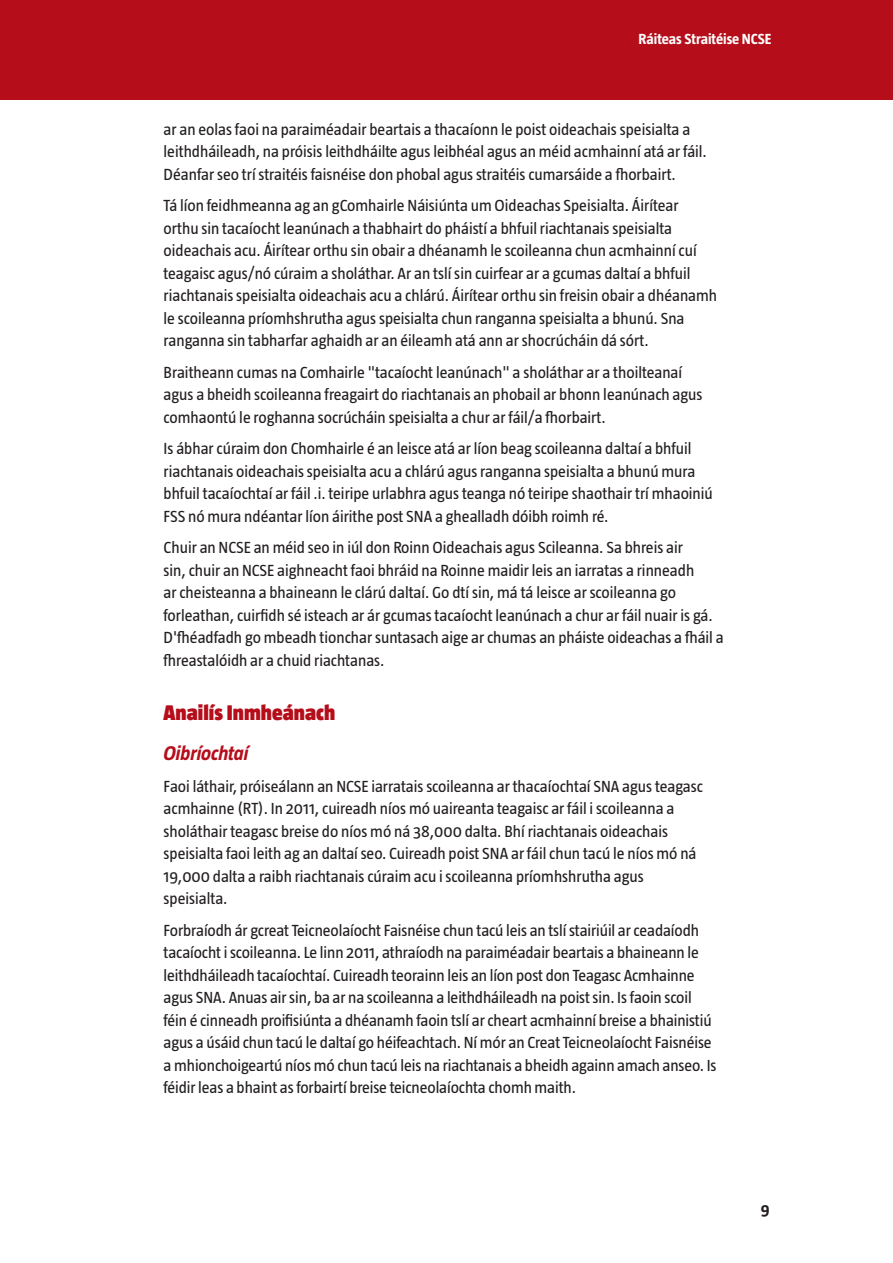
<style>
.page{position:relative;width:893px;height:1263px;background:#fff}
.page>*{position:absolute;margin:0;border:0;box-sizing:border-box;transform-origin:0 0}
.Heading_1_prelims{font:900 21.75px "Taz";color:#b50e1a}
.heading_2_prelims{font:italic 700 20.25px "Taz";letter-spacing:-.005em;color:#b50e1a}
.Body_Text{font:16.5px/22.5px "Taz";color:#231f20}
.t1{font:700 16.5px "Taz";color:#231f20}
.t2{font:700 15px "Taz";color:#fff}
</style>
<div class="page">
<div style="left:0;top:0;width:893px;height:99px;background:#b50e1a"></div>
<p class="t2" style="left:639px;top:30px;width:134px">Ráiteas Straitéise NCSE</p>
<p class="Body_Text" style="left:164px;top:118px;width:545px">ar an eolas faoi na paraiméadair beartais a thacaíonn le poist oideachais speisialta a leithdháileadh, na próisis leithdháilte agus leibhéal agus an méid acmhainní atá ar fáil.<br>Déanfar seo trí straitéis faisnéise don phobal agus straitéis cumarsáide a fhorbairt.</p>
<p class="Body_Text" style="left:164px;top:194px;width:555px">Tá líon feidhmeanna ag an gComhairle Náisiúnta um Oideachas Speisialta. Áirítear orthu sin tacaíocht leanúnach a thabhairt do pháistí a bhfuil riachtanais speisialta oideachais acu. Áirítear orthu sin obair a dhéanamh le scoileanna chun acmhainní cuí teagaisc agus/nó cúraim a sholáthar. Ar an tslí sin cuirfear ar a gcumas daltaí a bhfuil riachtanais speisialta oideachais acu a chlárú. Áirítear orthu sin freisin obair a dhéanamh le scoileanna príomhshrutha agus speisialta chun ranganna speisialta a bhunú. Sna ranganna sin tabharfar aghaidh ar an éileamh atá ann ar shocrúcháin dá sórt.</p>
<p class="Body_Text" style="left:164px;top:361px;width:540px">Braitheann cumas na Comhairle "tacaíocht leanúnach" a sholáthar ar a thoilteanaí agus a bheidh scoileanna freagairt do riachtanais an phobail ar bhonn leanúnach agus comhaontú le roghanna socrúcháin speisialta a chur ar fáil/a fhorbairt.</p>
<p class="Body_Text" style="left:164px;top:437px;width:551px">Is ábhar cúraim don Chomhairle é an leisce atá ar líon beag scoileanna daltaí a bhfuil riachtanais oideachais speisialta acu a chlárú agus ranganna speisialta a bhunú mura bhfuil tacaíochtaí ar fáil .i. teiripe urlabhra agus teanga nó teiripe shaothair trí mhaoiniú FSS nó mura ndéantar líon áirithe post SNA a ghealladh dóibh roimh ré.</p>
<p class="Body_Text" style="left:164px;top:536px;width:562px">Chuir an NCSE an méid seo in iúl don Roinn Oideachais agus Scileanna. Sa bhreis air<br>sin, chuir an NCSE aighneacht faoi bhráid na Roinne maidir leis an iarratas a rinneadh<br>ar cheisteanna a bhaineann le clárú daltaí. Go dtí sin, má tá leisce ar scoileanna go forleathan, cuirfidh sé isteach ar ár gcumas tacaíocht leanúnach a chur ar fáil nuair is gá.<br>D'fhéadfadh go mbeadh tionchar suntasach aige ar chumas an pháiste oideachas a fháil a fhreastalóidh ar a chuid riachtanas.</p>
<h1 class="Heading_1_prelims" style="left:164px;top:700px;width:173px">Anailís Inmheánach</h1>
<h2 class="heading_2_prelims" style="left:164px;top:742px;width:86px">Oibríochtaí</h2>
<p class="Body_Text" style="left:164px;top:775px;width:541px">Faoi láthair, próiseálann an NCSE iarratais scoileanna ar thacaíochtaí SNA agus teagasc acmhainne (RT). In 2011, cuireadh níos mó uaireanta teagaisc ar fáil i scoileanna a sholáthair teagasc breise do níos mó ná 38,000 dalta. Bhí riachtanais oideachais speisialta faoi leith ag an daltaí seo. Cuireadh poist SNA ar fáil chun tacú le níos mó ná 19,000 dalta a raibh riachtanais cúraim acu i scoileanna príomhshrutha agus speisialta.</p>
<p class="Body_Text" style="left:164px;top:919px;width:554px">Forbraíodh ár gcreat Teicneolaíocht Faisnéise chun tacú leis an tslí stairiúil ar ceadaíodh tacaíocht i scoileanna. Le linn 2011, athraíodh na paraiméadair beartais a bhaineann le leithdháileadh tacaíochtaí. Cuireadh teorainn leis an líon post don Teagasc Acmhainne agus SNA. Anuas air sin, ba ar na scoileanna a leithdháileadh na poist sin. Is faoin scoil féin é cinneadh proifisiúnta a dhéanamh faoin tslí ar cheart acmhainní breise a bhainistiú agus a úsáid chun tacú le daltaí go héifeachtach. Ní mór an Creat Teicneolaíocht Faisnéise a mhionchoigeartú níos mó chun tacú leis na riachtanais a bheidh againn amach anseo. Is féidir leas a bhaint as forbairtí breise teicneolaíochta chomh maith.</p>
<p class="t1" style="left:761px;top:1200px;width:10px">9</p>
</div>
